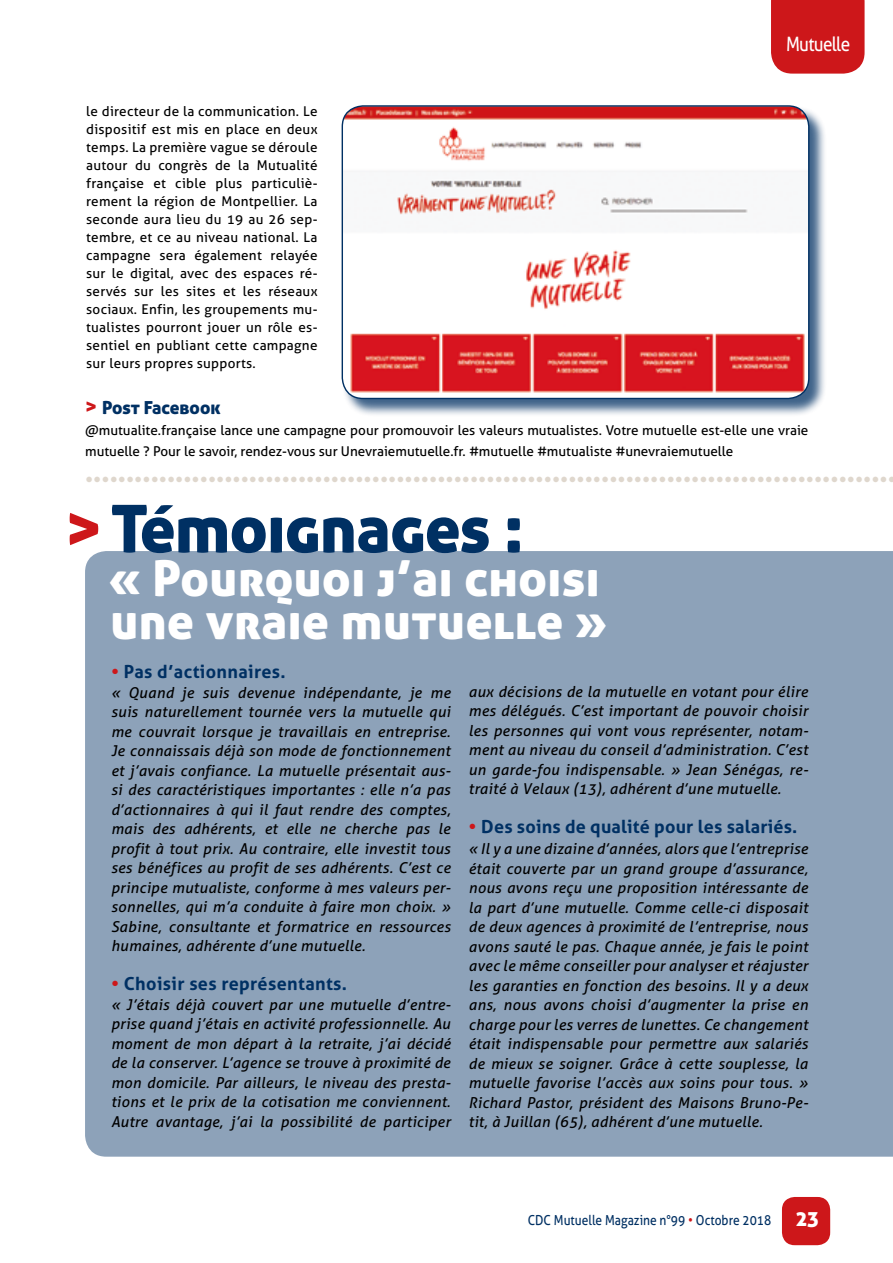
<style>
.page{position:relative;width:893px;height:1263px;background:#fff}
.page>*{position:absolute;margin:0;border:0;box-sizing:border-box;transform-origin:0 0}
.t1{font:66px "Aller Display";letter-spacing:-.01em;color:#003063}
.t2{font:49.5px/43.5px "Aller Display";letter-spacing:.01em;color:#fff}
.t3{font:21px "Minion Pro";color:#dfd7cd}
.t4{font:21px "Aller Display";color:#fff}
.t5{font:19.8px "Aller";letter-spacing:-.04em;color:#fff;scale:.86 1}
.t6{font:700 18px "Aller";letter-spacing:.015em;color:#003063}
.t7{font:18px "Aller Display";color:#003063}
.t8{font:italic 15px/19.5px "Aller";letter-spacing:.02em;color:#000;text-align:justify}
.t9{font:13.8px "Aller";color:#003063;scale:.87 1}
.t10{font:13.5px/18px "Aller";color:#000;text-align:justify}
.s1{font-size:21px;color:#cd171a}
.s2{color:#cd171a}
</style>
<div class="page">
<div style="left:771px;top:0;width:93px;height:74px;background:#cd171a"></div>
<div style="left:782px;top:1197px;width:48px;height:48px;background:#cd171a;border-radius:13px"></div>
<div style="left:343px;top:106px;width:484px;height:311px;background:#003063;opacity:.75"></div>
<img style="left:342px;top:106px;width:467px;height:292px">
<div style="left:342px;top:105px;width:467px;height:294px;border:1px solid #003063;border-radius:21px"></div>
<div style="left:85px;top:551px;width:808px;height:606px;background:#8da2b9"></div>
<p class="t10" style="left:86px;top:102px;width:233px">le directeur de la communication. Le dispositif est mis en place en deux temps. La première vague se déroule autour du congrès de la Mutualité française et cible plus particuliè&shy;rement la région de Montpellier. La seconde aura lieu du 19 au 26 sep&shy;tembre, et ce au niveau national. La campagne sera également relayée sur le digital, avec des espaces ré&shy;servés sur les sites et les réseaux sociaux. Enfin, les groupements mu&shy;tualistes pourront jouer un rôle es&shy;sentiel en publiant cette campagne sur leurs propres supports.</p>
<h3 class="t5" style="left:786px;top:32px;width:76px">Mutuelle</h3>
<p class="t7" style="left:85px;top:396px;width:137px"><span class="s1">&gt;</span> Post Facebook</p>
<p class="t10" style="left:85px;top:420px;width:725px;line-height:21px">@mutualite.française lance une campagne pour promouvoir les valeurs mutualistes. Votre mutuelle est-elle une vraie mutuelle ? Pour le savoir, rendez-vous sur Unevraiemutuelle.fr. #mutuelle #mutualiste #unevraiemutuelle</p>
<h3 class="t3" style="left:85px;top:464px;width:812px">•••••••••••••••••••••••••••••••••••••••••••••••••••••••••••••••••••••••••••••••••••••••••••••••••••</h3>
<h1 class="t1" style="left:65px;top:487px;width:460px"><span class="s2">&gt;</span>Témoignages :</h1>
<h2 class="t2" style="left:108px;top:556px;width:500px">« Pourquoi j’ai choisi une vraie mutuelle »</h2>
<p class="t6" style="left:111px;top:660px;width:176px"><span class="s2">•</span> Pas d’actionnaires.</p>
<p class="t8" style="left:111px;top:682px;width:341px">« Quand je suis devenue indépendante, je me suis naturellement tournée vers la mutuelle qui me couvrait lorsque je travaillais en entreprise.<br>Je connaissais déjà son mode de fonctionnement et j’avais confiance. La mutuelle présentait aus&shy;si des caractéristiques importantes : elle n’a pas d’actionnaires à qui il faut rendre des comptes, mais des adhérents, et elle ne cherche pas le profit à tout prix. Au contraire, elle investit tous ses bénéfices au profit de ses adhérents. C’est ce principe mutualiste, conforme à mes valeurs per&shy;sonnelles, qui m’a conduite à faire mon choix. » Sabine, consultante et formatrice en ressources humaines, adhérente d’une mutuelle.</p>
<p class="t6" style="left:111px;top:972px;width:238px"><span class="s2">•</span> Choisir ses représentants.</p>
<p class="t8" style="left:111px;top:994px;width:341px">« J’étais déjà couvert par une mutuelle d’entre&shy;prise quand j’étais en activité professionnelle. Au moment de mon départ à la retraite, j’ai décidé de la conserver. L’agence se trouve à proximité de mon domicile. Par ailleurs, le niveau des presta&shy;tions et le prix de la cotisation me conviennent.<br>Autre avantage, j’ai la possibilité de participer</p>
<p class="t8" style="left:468px;top:682px;width:341px">aux décisions de la mutuelle en votant pour élire mes délégués. C’est important de pouvoir choisir les personnes qui vont vous représenter, notam&shy;ment au niveau du conseil d’administration. C’est un garde-fou indispensable. » Jean Sénégas, re&shy;traité à Velaux (13), adhérent d’une mutuelle.</p>
<p class="t6" style="left:468px;top:816px;width:330px"><span class="s2">•</span> Des soins de qualité pour les salariés.</p>
<p class="t8" style="left:468px;top:839px;width:341px">« Il y a une dizaine d’années, alors que l’entreprise était couverte par un grand groupe d’assurance, nous avons reçu une proposition intéressante de la part d’une mutuelle. Comme celle-ci disposait de deux agences à proximité de l’entreprise, nous avons sauté le pas. Chaque année, je fais le point avec le même conseiller pour analyser et réajuster les garanties en fonction des besoins. Il y a deux ans, nous avons choisi d’augmenter la prise en charge pour les verres de lunettes. Ce changement était indispensable pour permettre aux salariés de mieux se soigner. Grâce à cette souplesse, la mutuelle favorise l’accès aux soins pour tous. » Richard Pastor, président des Maisons Bruno-Pe&shy;tit, à Juillan (65), adhérent d’une mutuelle.</p>
<p class="t9" style="left:528px;top:1212px;width:281px">CDC Mutuelle Magazine n°99 <span class="s2">•</span> Octobre 2018</p>
<h3 class="t4" style="left:796px;top:1205px;width:24px">23</h3>
</div>
